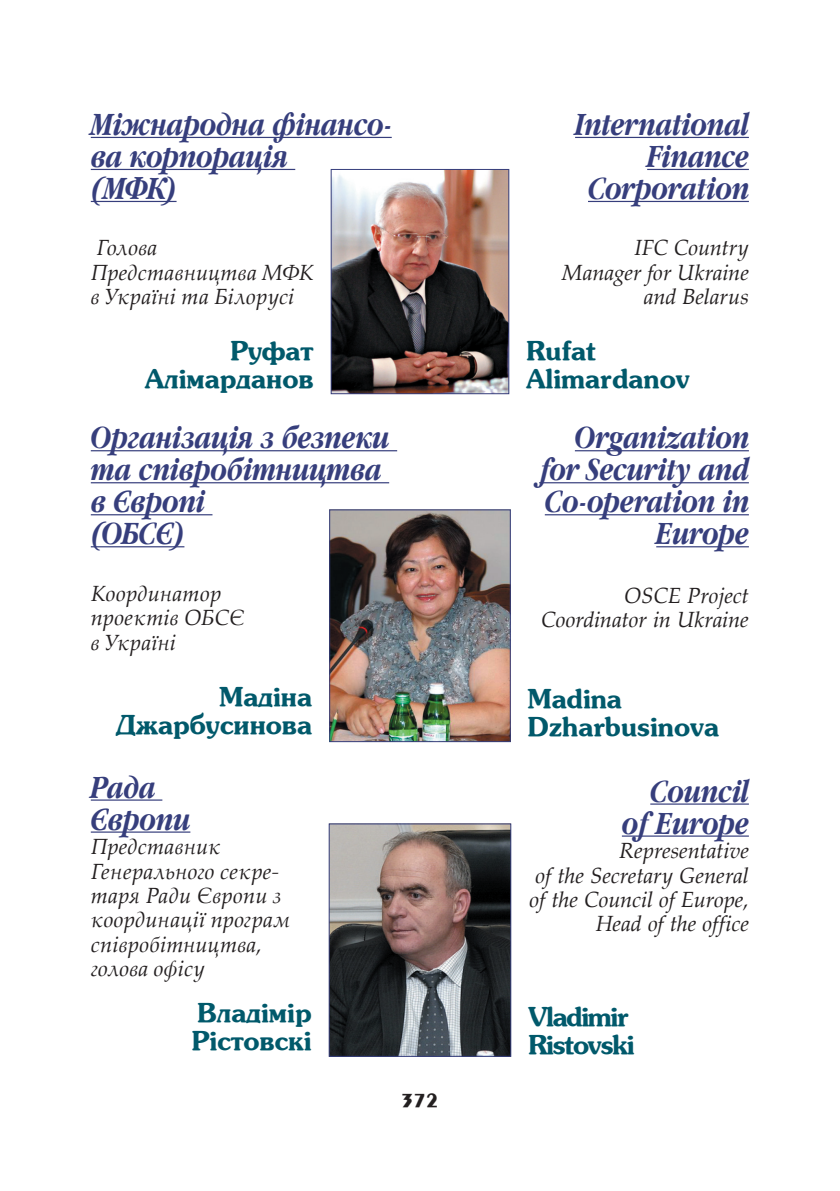
<style>
.page{position:relative;width:840px;height:1191px;background:#fff}
.page>*{position:absolute;margin:0;border:0;box-sizing:border-box;transform-origin:0 0}
.t1{font:italic 700 30px/32px "Garamond Narrow C";color:#363e7c}
.t2{font:700 26px/28px "AG Presquire";color:#01596b}
.t3{font:700 26px/28px "AG Presquire";letter-spacing:-.05em;color:#01596b}
.t4{font:italic 22px/24.4px "Palatino Linotype";color:#231f20}
.t5{font:700 20px "Pengvin";color:#231f20}
</style>
<div class="page">
<hr style="left:91px;top:137px;width:300px;height:1px;background:#363e7c">
<hr style="left:91px;top:169px;width:204px;height:1px;background:#363e7c">
<hr style="left:91px;top:201px;width:85px;height:1px;background:#363e7c">
<hr style="left:91px;top:450px;width:306px;height:1px;background:#363e7c">
<hr style="left:91px;top:482px;width:298px;height:1px;background:#363e7c">
<hr style="left:91px;top:514px;width:121px;height:1px;background:#363e7c">
<hr style="left:91px;top:546px;width:93px;height:1px;background:#363e7c">
<hr style="left:91px;top:799px;width:71px;height:1px;background:#363e7c">
<hr style="left:91px;top:831px;width:99px;height:1px;background:#363e7c">
<hr style="left:574px;top:137px;width:174px;height:1px;background:#363e7c">
<hr style="left:646px;top:169px;width:102px;height:1px;background:#363e7c">
<hr style="left:587px;top:201px;width:161px;height:1px;background:#363e7c">
<hr style="left:574px;top:450px;width:174px;height:1px;background:#363e7c">
<hr style="left:539px;top:482px;width:209px;height:1px;background:#363e7c">
<hr style="left:544px;top:514px;width:204px;height:1px;background:#363e7c">
<hr style="left:656px;top:546px;width:92px;height:1px;background:#363e7c">
<hr style="left:650px;top:803px;width:98px;height:1px;background:#363e7c">
<hr style="left:621px;top:835px;width:127px;height:1px;background:#363e7c">
<img style="left:332px;top:171px;width:175px;height:221px">
<div style="left:330px;top:169px;width:179px;height:225px;border:1px solid #363e7c"></div>
<img style="left:331px;top:511px;width:177px;height:229px">
<div style="left:329px;top:509px;width:181px;height:233px;border:1px solid #363e7c"></div>
<img style="left:330px;top:825px;width:179px;height:229px">
<div style="left:328px;top:823px;width:183px;height:233px;border:1px solid #363e7c"></div>
<h1 class="t1" style="left:91px;top:111px;width:302px">Міжнародна фінансо&shy;ва корпорація<br>(МФК)</h1>
<p class="t4" style="left:91px;top:235px;width:224px">Голова<br>Представництва МФК в Україні та Білорусі</p>
<p class="t2" style="left:145px;top:337px;width:170px;text-align:right">Руфат<br>Алімарданов</p>
<h1 class="t1" style="left:91px;top:424px;width:300px">Організація з безпеки та співробітництва в Європі<br>(ОБСЄ)</h1>
<p class="t4" style="left:91px;top:580px;width:155px">Координатор проектів ОБСЄ в Україні</p>
<p class="t2" style="left:116px;top:682px;width:197px;text-align:right">Мадіна<br>Джарбусинова</p>
<h1 class="t1" style="left:91px;top:773px;width:101px">Рада<br>Європи</h1>
<p class="t4" style="left:91px;top:833px;width:201px">Представник<br>Генерального секре&shy;таря Ради Європи з координації програм співробітництва, голова офісу</p>
<p class="t2" style="left:192px;top:998px;width:121px">Владімір<br>Рістовскі</p>
<p class="t5" style="left:401px;top:1091px;width:38px">372</p>
<h1 class="t1" style="left:574px;top:111px;width:175px;text-align:right">International<br>Finance<br>Corporation</h1>
<p class="t4" style="left:561px;top:235px;width:188px;text-align:right">IFC Country<br>Manager for Ukraine and Belarus</p>
<p class="t2" style="left:526px;top:337px;width:165px">Rufat<br>Alimardanov</p>
<h1 class="t1" style="left:539px;top:424px;width:211px;text-align:right">Organization for Security and<br>Co-operation in<br>Europe</h1>
<p class="t4" style="left:541px;top:582px;width:209px;text-align:right">OSCE Project<br>Coordinator in Ukraine</p>
<p class="t2" style="left:527px;top:684px;width:193px">Madina<br>Dzharbusinova</p>
<h1 class="t1" style="left:621px;top:777px;width:128px;text-align:right">Council of Europe</h1>
<p class="t4" style="left:529px;top:837px;width:221px;text-align:right">Representative<br>of the Secretary General of the Council of Europe,<br>Head of the office</p>
<p class="t3" style="left:528px;top:1002px;width:108px">Vladimir<br>Ristovski</p>
</div>
